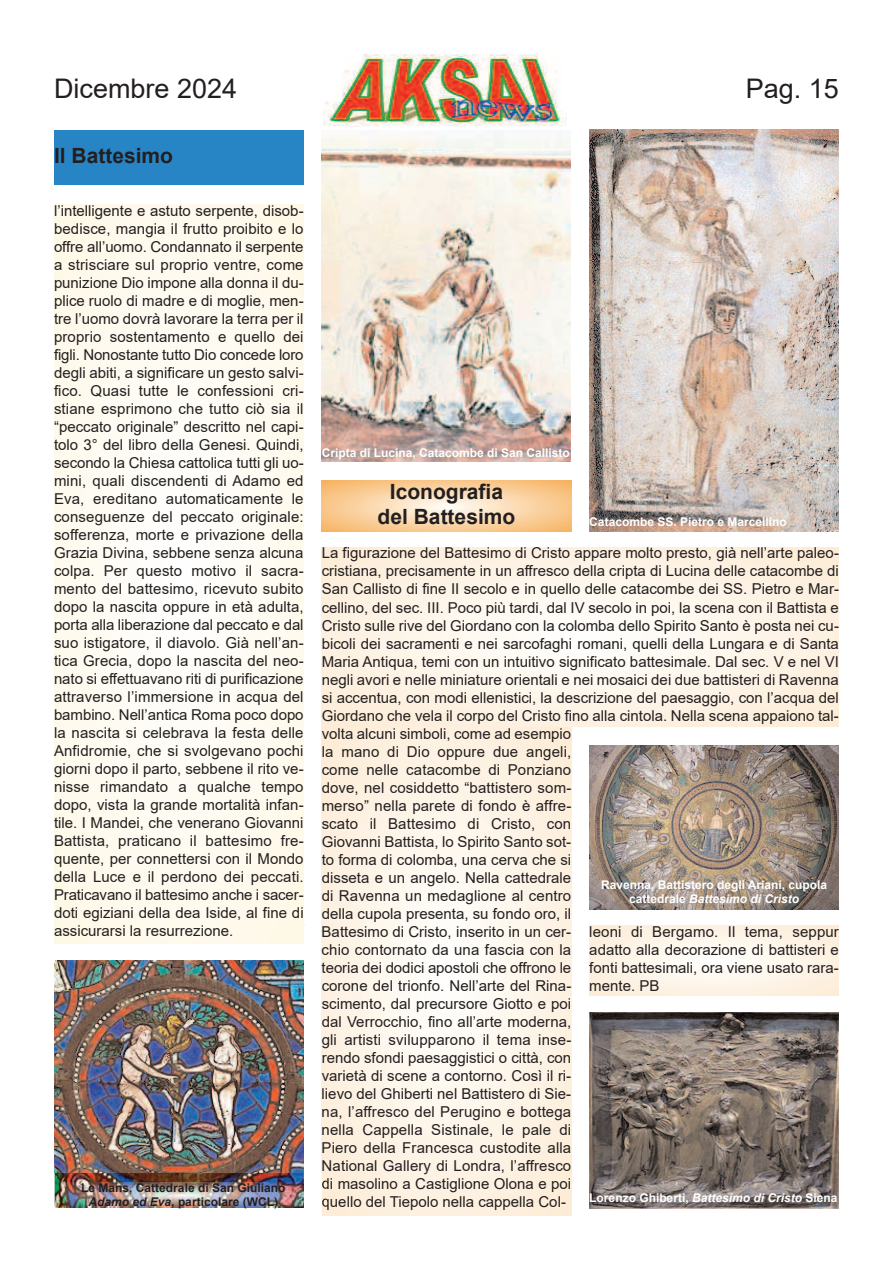
<style>
.page{position:relative;width:893px;height:1263px;background:#fff}
.page>*{position:absolute;margin:0;border:0;box-sizing:border-box;transform-origin:0 0}
.t1{font:27px "Arial";color:#231f20}
.t2{font:700 21px/25.2px "Arial";color:#231f20;text-align:center}
.t3{font:15px/18px "Arial";color:#231f20;text-align:justify}
.t4{font:700 12px/14.4px "Arial";color:#fff;text-align:center}
.t5{font:700 12px/14.4px "Arial";color:#231f20;text-align:center}
.s1{font-style:italic}
</style>
<div class="page">
<img style="left:323px;top:54px;width:244px;height:72px">
<svg style="left:322px;top:728px;width:249px;height:488px"></svg>
<svg style="left:322px;top:481px;width:249px;height:51px"></svg>
<div style="left:54px;top:205px;width:250px;height:738px;background:#fefaf0"></div>
<img style="left:322px;top:130px;width:249px;height:331px">
<div style="left:54px;top:130px;width:250px;height:54px;background:#2785c6"></div>
<img style="left:55px;top:961px;width:249px;height:212px">
<svg style="left:589px;top:926px;width:250px;height:69px"></svg>
<img style="left:322px;top:1173px;width:4px;height:43px">
<svg style="left:322px;top:1179px;width:4px;height:10px"></svg>
<svg style="left:322px;top:1197px;width:4px;height:11px"></svg>
<img style="left:54px;top:1173px;width:250px;height:35px">
<img style="left:63px;top:1183px;width:241px;height:25px">
<img style="left:589px;top:130px;width:250px;height:401px">
<svg style="left:322px;top:548px;width:517px;height:179px"></svg>
<img style="left:589px;top:746px;width:250px;height:163px">
<img style="left:589px;top:1013px;width:249px;height:196px">
<h1 class="t1" style="left:54px;top:73px;width:185px">Dicembre 2024</h1>
<h1 class="t1" style="left:746px;top:74px;width:95px">Pag. 15</h1>
<h2 class="t2" style="left:54px;top:143px;width:121px">Il Battesimo</h2>
<p class="t3" style="left:54px;top:201px;width:251px">l’intelligente e astuto serpente, disob&shy;bedisce, mangia il frutto proibito e lo offre all’uomo. Condannato il serpente a strisciare sul proprio ventre, come punizione Dio impone alla donna il du&shy;plice ruolo di madre e di moglie, men&shy;tre l’uomo dovrà lavorare la terra per il proprio sostentamento e quello dei figli. Nonostante tutto Dio concede loro degli abiti, a significare un gesto salvi&shy;fico. Quasi tutte le confessioni cri&shy;stiane esprimono che tutto ciò sia il “peccato originale” descritto nel capi&shy;tolo 3° del libro della Genesi. Quindi, secondo la Chiesa cattolica tutti gli uo&shy;mini, quali discendenti di Adamo ed Eva, ereditano automaticamente le conseguenze del peccato originale: sofferenza, morte e privazione della Grazia Divina, sebbene senza alcuna colpa. Per questo motivo il sacra&shy;mento del battesimo, ricevuto subito dopo la nascita oppure in età adulta, porta alla liberazione dal peccato e dal suo istigatore, il diavolo. Già nell’an&shy;tica Grecia, dopo la nascita del neo&shy;nato si effettuavano riti di purificazione attraverso l’immersione in acqua del bambino. Nell’antica Roma poco dopo la nascita si celebrava la festa delle Anfidromie, che si svolgevano pochi giorni dopo il parto, sebbene il rito ve&shy;nisse rimandato a qualche tempo dopo, vista la grande mortalità infan&shy;tile. I Mandei, che venerano Giovanni Battista, praticano il battesimo fre&shy;quente, per connettersi con il Mondo della Luce e il perdono dei peccati.<br>Praticavano il battesimo anche i sacer&shy;doti egiziani della dea Iside, al fine di assicurarsi la resurrezione.</p>
<p class="t5" style="left:81px;top:1180px;width:206px">Le Mans, Cattedrale di San Giuliano<br><span class="s1">Adamo ed Eva</span>, particolare (WCL)</p>
<p class="t4" style="left:322px;top:445px;width:250px">Cripta di Lucina, Catacombe di San Callisto</p>
<h2 class="t2" style="left:378px;top:479px;width:139px">Iconografia del Battesimo</h2>
<p class="t4" style="left:589px;top:515px;width:199px">Catacombe SS. Pietro e Marcellino</p>
<p class="t3" style="left:322px;top:544px;width:519px">La figurazione del Battesimo di Cristo appare molto presto, già nell’arte paleo&shy;cristiana, precisamente in un affresco della cripta di Lucina delle catacombe di San Callisto di fine II secolo e in quello delle catacombe dei SS. Pietro e Mar&shy;cellino, del sec. III. Poco più tardi, dal IV secolo in poi, la scena con il Battista e Cristo sulle rive del Giordano con la colomba dello Spirito Santo è posta nei cu&shy;bicoli dei sacramenti e nei sarcofaghi romani, quelli della Lungara e di Santa Maria Antiqua, temi con un intuitivo significato battesimale. Dal sec. V e nel VI negli avori e nelle miniature orientali e nei mosaici dei due battisteri di Ravenna si accentua, con modi ellenistici, la descrizione del paesaggio, con l’acqua del Giordano che vela il corpo del Cristo fino alla cintola. Nella scena appaiono tal-</p>
<p class="t3" style="left:322px;top:724px;width:251px">volta alcuni simboli, come ad esempio la mano di Dio oppure due angeli, come nelle catacombe di Ponziano dove, nel cosiddetto “battistero som&shy;merso” nella parete di fondo è affre&shy;scato il Battesimo di Cristo, con Giovanni Battista, lo Spirito Santo sot&shy;to forma di colomba, una cerva che si disseta e un angelo. Nella cattedrale di Ravenna un medaglione al centro della cupola presenta, su fondo oro, il Battesimo di Cristo, inserito in un cer&shy;chio contornato da una fascia con la teoria dei dodici apostoli che offrono le corone del trionfo. Nell’arte del Rina&shy;scimento, dal precursore Giotto e poi dal Verrocchio, fino all’arte moderna, gli artisti svilupparono il tema inse&shy;rendo sfondi paesaggistici o città, con varietà di scene a contorno. Così il ri&shy;lievo del Ghiberti nel Battistero di Sie&shy;na, l’affresco del Perugino e bottega nella Cappella Sistinale, le pale di Piero della Francesca custodite alla National Gallery di Londra, l’affresco di masolino a Castiglione Olona e poi quello del Tiepolo nella cappella Col-</p>
<p class="t4" style="left:601px;top:877px;width:228px">Ravenna, Battistero degli Ariani, cupola cattedrale <span class="s1">Battesimo di Cristo</span></p>
<p class="t3" style="left:589px;top:922px;width:251px">leoni di Bergamo. Il tema, seppur adatto alla decorazione di battisteri e fonti battesimali, ora viene usato rara&shy;mente. PB</p>
<p class="t4" style="left:589px;top:1191px;width:250px">Lorenzo Ghiberti, <span class="s1">Battesimo di Cristo</span> Siena</p>
</div>
